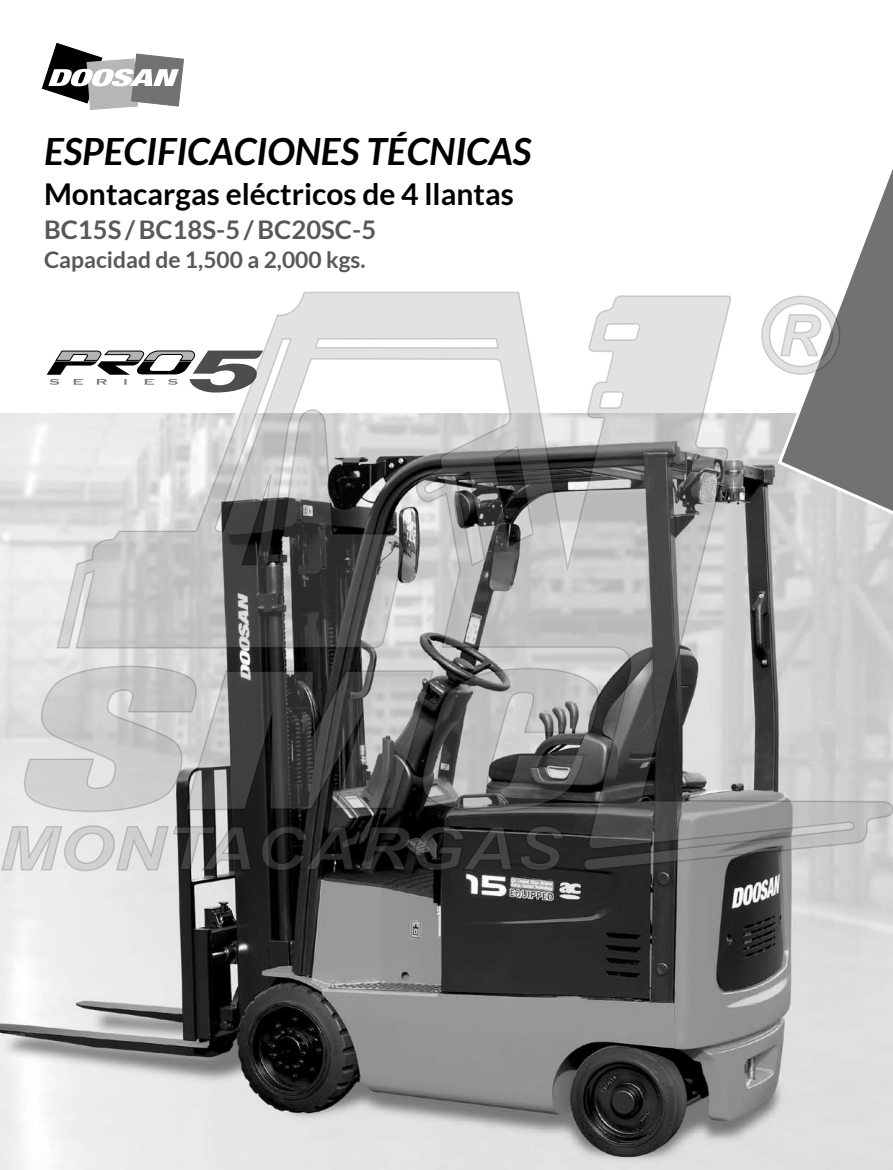
<style>
.page{position:relative;width:893px;height:1170px;background:#fff}
.page>*{position:absolute;margin:0;border:0;box-sizing:border-box;transform-origin:0 0}
.t1{font:italic 700 37.5px "Lato";color:#000}
.t2{font:700 30px "Lato";color:#000}
.t3{font:700 25.65px "Lato";color:#595857}
.t4{font:700 22.8px "Lato";color:#595857}
</style>
<div class="page">
<img style="left:0;top:413px;width:893px;height:756px">
<svg style="left:47px;top:361px;width:8px;height:24px"></svg>
<svg style="left:42px;top:43px;width:142px;height:67px"></svg>
<svg style="left:55px;top:291px;width:838px;height:580px"></svg>
<svg style="left:1px;top:822px;width:252px;height:49px;background:#b5b5b5"></svg>
<svg style="left:260px;top:824px;width:305px;height:47px;background:#252525"></svg>
<svg style="left:22px;top:664px;width:579px;height:149px;background:#898989"></svg>
<svg style="left:760px;top:169px;width:133px;height:343px"></svg>
<p class="t1" style="left:44px;top:130px;width:489px">ESPECIFICACIONES TÉCNICAS</p>
<p class="t2" style="left:44px;top:177px;width:471px">Montacargas eléctricos de 4 llantas</p>
<p class="t3" style="left:44px;top:215px;width:334px">BC15S /BC18S-5/BC20SC-5</p>
<p class="t4" style="left:44px;top:247px;width:323px">Capacidad de 1,500 a 2,000 kgs.</p>
</div>
